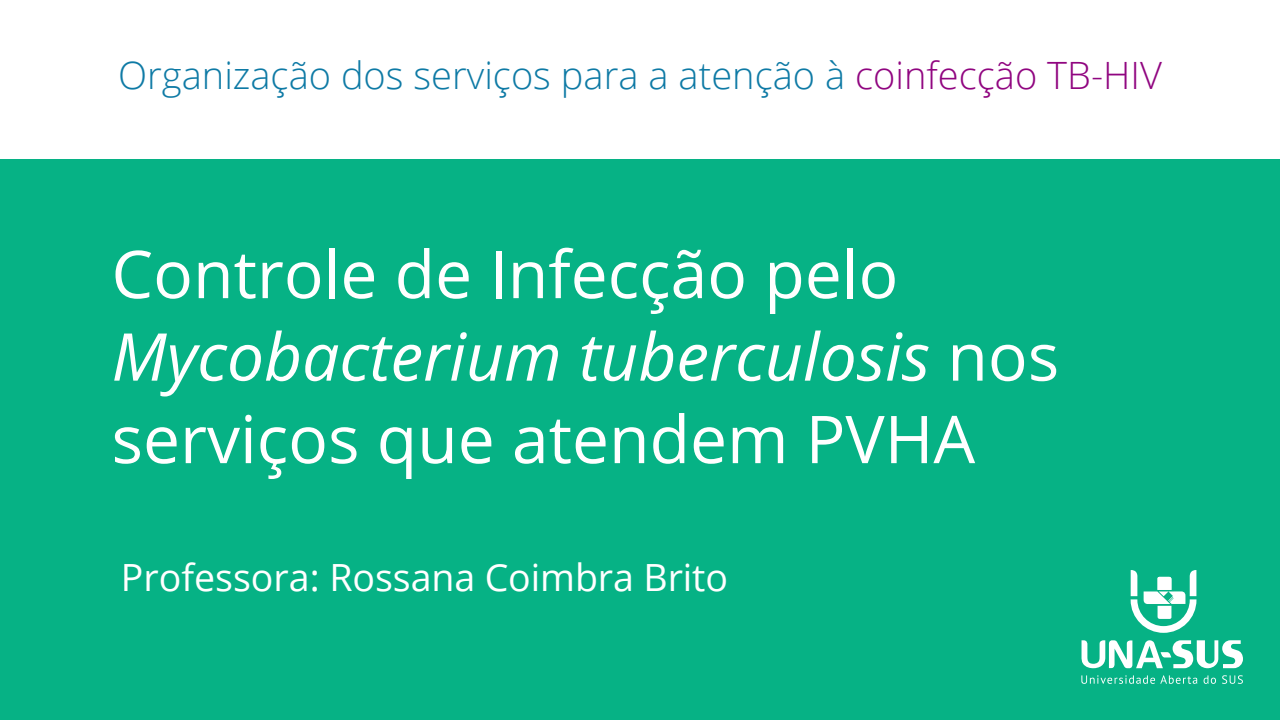
<style>
.page{position:relative;width:1280px;height:720px;background:#fff}
.page>*{position:absolute;margin:0;border:0;box-sizing:border-box;transform-origin:0 0}
.t1{font:66px/82.5px "Open Sans";color:#fff}
.t2{font:300 37.65px "Open Sans";color:#0e7aa5}
.t3{font:37.5px "Open Sans";letter-spacing:-.005em;color:#fff}
.s1{color:#900580}
.s2{font-style:italic}
</style>
<div class="page">
<div style="left:0;top:159px;width:1279px;height:561px;background:#06b285"></div>
<svg style="left:1081px;top:675px;width:116px;height:9px"></svg>
<svg style="left:1203px;top:675px;width:12px;height:9px"></svg>
<svg style="left:1222px;top:675px;width:20px;height:9px"></svg>
<svg style="left:1081px;top:640px;width:161px;height:28px"></svg>
<svg style="left:1130px;top:570px;width:66px;height:63px"></svg>
<p class="t2" style="left:118px;top:49px;width:1045px">Organização dos serviços para a atenção à <span class="s1">coinfecção TB-HIV</span></p>
<p class="t1" style="left:111px;top:231px;width:949px">Controle de Infecção pelo<br><span class="s2">Mycobacterium tuberculosis</span> nos serviços que atendem PVHA</p>
<p class="t3" style="left:121px;top:552px;width:608px">Professora: Rossana Coimbra Brito</p>
</div>
